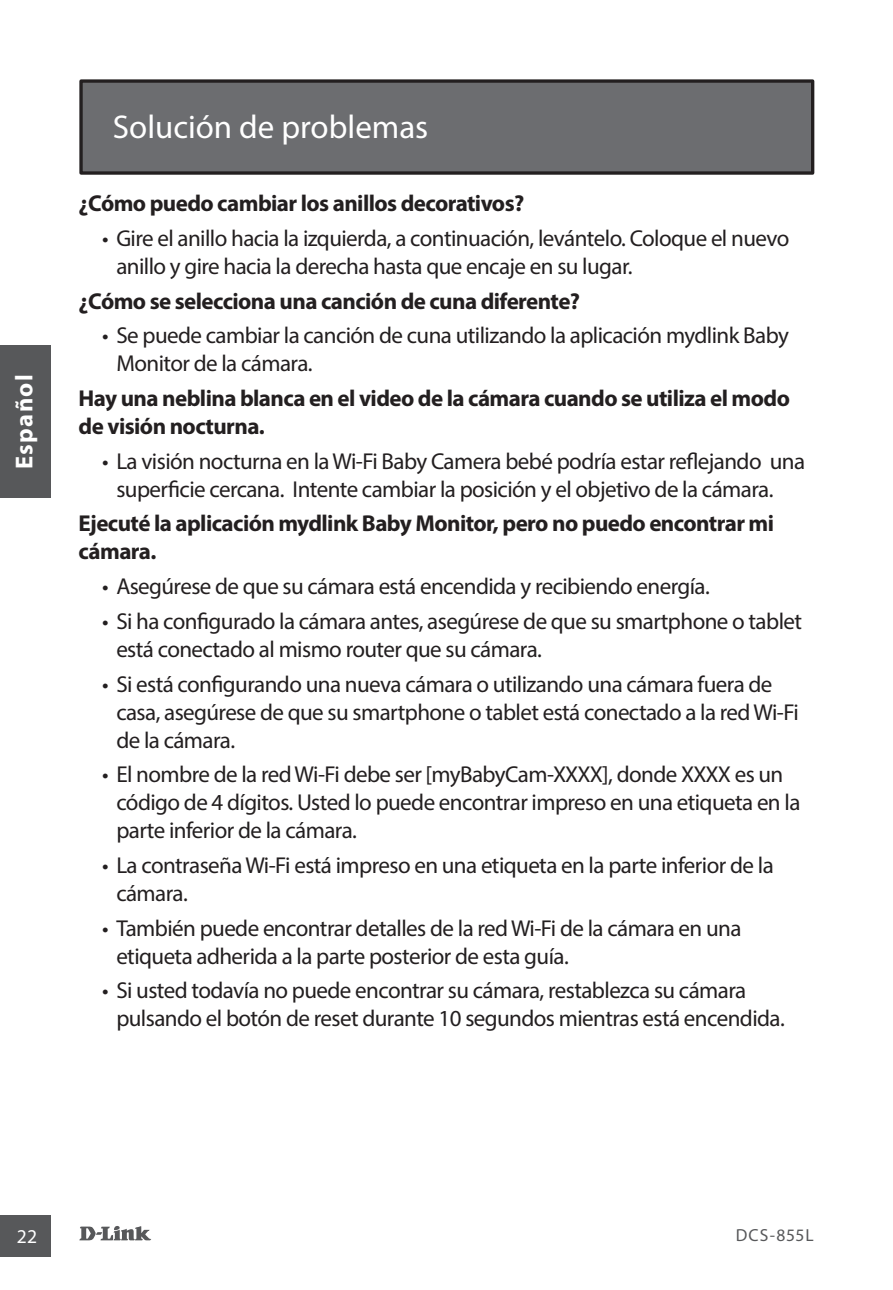
<style>
.page{position:relative;width:893px;height:1290px;background:#fff}
.page>*{position:absolute;margin:0;border:0;box-sizing:border-box;transform-origin:0 0}
.t1{font:32.9px "Myriad Pro";color:#fff}
.t2{font:700 24.5px "Myriad Pro";letter-spacing:.06em;color:#fff}
.t3{font:23.1px/28px "Myriad Pro";letter-spacing:-.025em;color:#231f20}
.t4{font:700 23.1px/28px "Myriad Pro";letter-spacing:-.025em;color:#231f20}
.t5{font:19.6px "Myriad Pro";color:#fff}
.t6{font:17.5px "Myriad Pro";letter-spacing:.045em;color:#57585a}
</style>
<div class="page">
<svg style="left:79px;top:1226px;width:72px;height:14px"></svg>
<div style="left:0;top:1215px;width:51px;height:42px;background:#57585a"></div>
<div style="left:0;top:346px;width:51px;height:152px;background:#57585a"></div>
<div style="left:81px;top:81px;width:732px;height:92px;background:#6c6d70"></div>
<div style="left:79px;top:79px;width:735px;height:96px;border:3px solid #231f20"></div>
<p class="t2" style="left:8px;top:469px;width:97px;rotate:-90deg">Español</p>
<h1 class="t1" style="left:113px;top:107px;width:317px">Solución de problemas</h1>
<p class="t4" style="left:79px;top:189px;width:447px">¿Cómo puedo cambiar los anillos decorativos?</p>
<p class="t3" style="left:116px;top:224px;width:674px;text-indent:-14px">• Gire el anillo hacia la izquierda, a continuación, levántelo. Coloque el nuevo anillo y gire hacia la derecha hasta que encaje en su lugar.</p>
<p class="t4" style="left:79px;top:286px;width:503px">¿Cómo se selecciona una canción de cuna diferente?</p>
<p class="t3" style="left:116px;top:321px;width:674px;text-indent:-14px">• Se puede cambiar la canción de cuna utilizando la aplicación mydlink Baby<br>Monitor de la cámara.</p>
<p class="t4" style="left:79px;top:383px;width:713px">Hay una neblina blanca en el video de la cámara cuando se utiliza el modo de visión nocturna.</p>
<p class="t3" style="left:116px;top:447px;width:690px;text-indent:-14px">• La visión nocturna en la Wi-Fi Baby Camera bebé podría estar reflejando una superficie cercana. Intente cambiar la posición y el objetivo de la cámara.</p>
<p class="t4" style="left:79px;top:509px;width:697px">Ejecuté la aplicación mydlink Baby Monitor, pero no puedo encontrar mi cámara.</p>
<p class="t3" style="left:102px;top:572px;width:609px">• Asegúrese de que su cámara está encendida y recibiendo energía.</p>
<p class="t3" style="left:116px;top:607px;width:687px;text-indent:-14px">• Si ha configurado la cámara antes, asegúrese de que su smartphone o tablet está conectado al mismo router que su cámara.</p>
<p class="t3" style="left:116px;top:669px;width:684px;text-indent:-14px">• Si está configurando una nueva cámara o utilizando una cámara fuera de casa, asegúrese de que su smartphone o tablet está conectado a la red Wi-Fi de la cámara.</p>
<p class="t3" style="left:116px;top:760px;width:686px;text-indent:-14px">• El nombre de la red Wi-Fi debe ser [myBabyCam-XXXX], donde XXXX es un código de 4 dígitos. Usted lo puede encontrar impreso en una etiqueta en la parte inferior de la cámara.</p>
<p class="t3" style="left:116px;top:851px;width:659px;text-indent:-14px">• La contraseña Wi-Fi está impreso en una etiqueta en la parte inferior de la cámara.</p>
<p class="t3" style="left:116px;top:913px;width:627px;text-indent:-14px">• También puede encontrar detalles de la red Wi-Fi de la cámara en una etiqueta adherida a la parte posterior de esta guía.</p>
<p class="t3" style="left:116px;top:976px;width:670px;text-indent:-14px">• Si usted todavía no puede encontrar su cámara, restablezca su cámara pulsando el botón de reset durante 10 segundos mientras está encendida.</p>
<p class="t5" style="left:17px;top:1224px;width:22px">22</p>
<p class="t6" style="left:736px;top:1224px;width:79px">DCS-855L</p>
</div>
